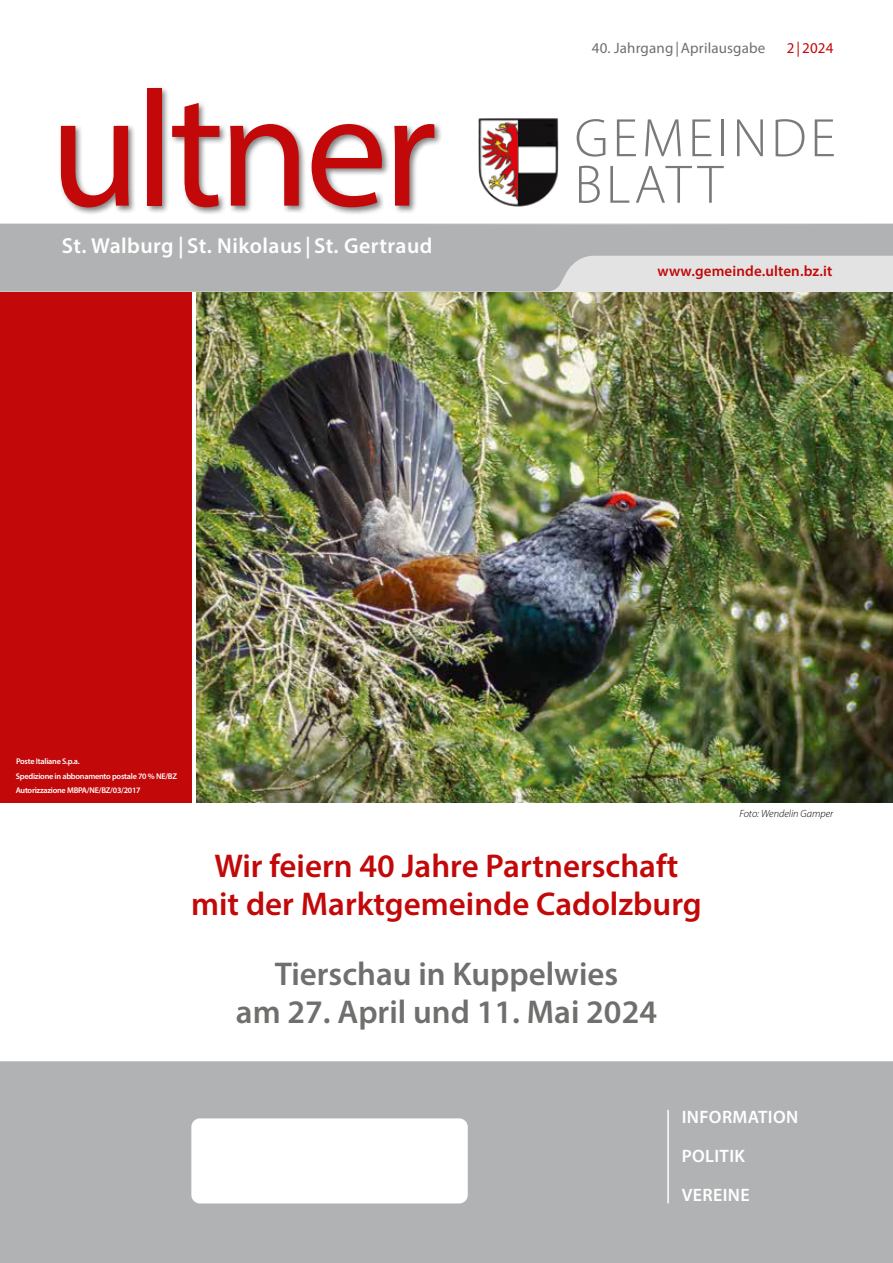
<style>
.page{position:relative;width:893px;height:1263px;background:#fff}
.page>*{position:absolute;margin:0;border:0;box-sizing:border-box;transform-origin:0 0}
.t1{font:164.85px "Myriad Pro";letter-spacing:-.03em;color:#c20809}
.t2{font:300 54.6px/46.5px "Myriad Pro";letter-spacing:.07em;color:#787978}
.t3{font:600 33px/37.5px "Myriad Pro";color:#c20809;text-align:center}
.t4{font:600 33px/37.5px "Myriad Pro";color:#6f6f6e;text-align:center}
.t5{font:600 21.75px "Myriad Pro";letter-spacing:.02em;color:#fff}
.t6{font:600 18px/39px "Myriad Pro";letter-spacing:.02em;color:#fff}
.t7{font:600 15px "Myriad Pro";letter-spacing:.01em;color:#c20809}
.t8{font:15px "Myriad Pro";letter-spacing:.01em;color:#6f6f6e}
.t9{font:15px "Myriad Pro";color:#c20809}
.t10{font:italic 300 10.5px "Myriad Pro";color:#000}
.t11{font:600 8.25px/14.2px "Myriad Pro";letter-spacing:-.03em;color:#fff}
</style>
<div class="page">
<svg style="left:0;top:224px;width:893px;height:68px;background:#babbbc"></svg>
<div style="left:59px;top:86px;width:384px;height:130px;background:#000;opacity:.5"></div>
<img style="left:478px;top:118px;width:81px;height:89px">
<div style="left:0;top:292px;width:191px;height:510px;background:#c20809"></div>
<div style="left:0;top:1059px;width:893px;height:204px;background:#b1b2b3"></div>
<hr style="left:0;top:1059px;width:893px;height:2px;background:#fff">
<img style="left:196px;top:292px;width:697px;height:510px">
<hr style="left:667px;top:1110px;width:2px;height:93px;background:#fff">
<div style="left:191px;top:1118px;width:277px;height:85px;background:#fff;border-radius:9px"></div>
<h1 class="t1" style="left:49px;top:49px;width:389px">ultner</h1>
<h3 class="t5" style="left:62px;top:232px;width:372px">St. Walburg | St. Nikolaus | St. Gertraud</h3>
<h3 class="t8" style="left:592px;top:39px;width:175px">40. Jahrgang | Aprilausgabe</h3>
<h3 class="t9" style="left:787px;top:39px;width:48px">2 | 2024</h3>
<h2 class="t2" style="left:575px;top:116px;width:263px">GEMEINDE<br>BLATT</h2>
<h3 class="t7" style="left:657px;top:261px;width:176px">www.gemeinde.ulten.bz.it</h3>
<p class="t11" style="left:16px;top:754px;width:163px">Poste Italiane S.p.a.<br>Spedizione in abbonamento postale 70 % NE/BZ<br>Autorizzazione MBPA/NE/BZ/03/2017</p>
<p class="t10" style="left:739px;top:808px;width:95px">Foto: Wendelin Gamper</p>
<h3 class="t3" style="left:191px;top:847px;width:512px">Wir feiern 40 Jahre Partnerschaft mit der Marktgemeinde Cadolzburg</h3>
<h3 class="t4" style="left:236px;top:954px;width:423px">Tierschau in Kuppelwies<br>am 27. April und 11. Mai 2024</h3>
<h3 class="t6" style="left:682px;top:1097px;width:118px">INFORMATION<br>POLITIK<br>VEREINE</h3>
</div>
